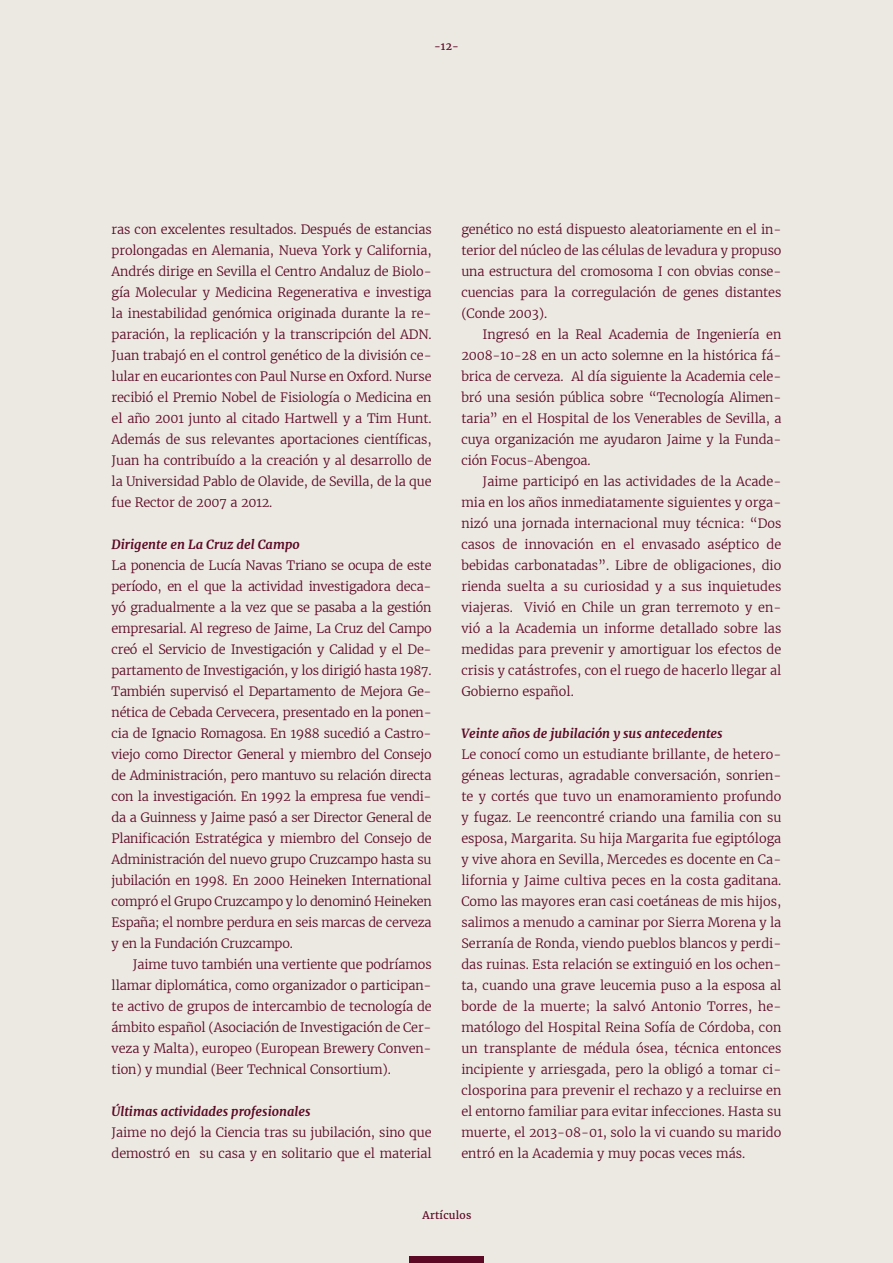
<style>
.page{position:relative;width:893px;height:1263px;background:#ece8e2}
.page>*{position:absolute;margin:0;border:0;box-sizing:border-box;transform-origin:0 0}
.t1{font:300 12.75px/21px "Merriweather";letter-spacing:-.01em;color:#5b0925;text-align:justify}
.t2{font:italic 700 12.75px "Merriweather";color:#5b0925}
.t3{font:10.5px "Merriweather";letter-spacing:.02em;color:#5b0925}
</style>
<div class="page">
<div style="left:409px;top:1257px;width:75px;height:6px;background:#5b0925"></div>
<p class="t3" style="left:434px;top:39px;width:26px">-12-</p>
<p class="t1" style="left:112px;top:218px;width:322px">ras con excelentes resultados. Después de estancias prolongadas en Alemania, Nueva York y California, Andrés dirige en Sevilla el Centro Andaluz de Biolo&shy;gía Molecular y Medicina Regenerativa e investiga la inestabilidad genómica originada durante la re&shy;paración, la replicación y la transcripción del ADN.<br>Juan trabajó en el control genético de la división ce&shy;lular en eucariontes con Paul Nurse en Oxford. Nurse recibió el Premio Nobel de Fisiología o Medicina en el año 2001 junto al citado Hartwell y a Tim Hunt.<br>Además de sus relevantes aportaciones científicas, Juan ha contribuído a la creación y al desarrollo de la Universidad Pablo de Olavide, de Sevilla, de la que fue Rector de 2007 a 2012.</p>
<p class="t2" style="left:112px;top:535px;width:190px">Dirigente en La Cruz del Campo</p>
<p class="t1" style="left:112px;top:554px;width:322px">La ponencia de Lucía Navas Triano se ocupa de este período, en el que la actividad investigadora deca&shy;yó gradualmente a la vez que se pasaba a la gestión empresarial. Al regreso de Jaime, La Cruz del Campo creó el Servicio de Investigación y Calidad y el De&shy;partamento de Investigación, y los dirigió hasta 1987.<br>También supervisó el Departamento de Mejora Ge&shy;nética de Cebada Cervecera, presentado en la ponen&shy;cia de Ignacio Romagosa. En 1988 sucedió a Castro&shy;viejo como Director General y miembro del Consejo de Administración, pero mantuvo su relación directa con la investigación. En 1992 la empresa fue vendi&shy;da a Guinness y Jaime pasó a ser Director General de Planificación Estratégica y miembro del Consejo de Administración del nuevo grupo Cruzcampo hasta su jubilación en 1998. En 2000 Heineken International compró el Grupo Cruzcampo y lo denominó Heineken España; el nombre perdura en seis marcas de cerveza y en la Fundación Cruzcampo.</p>
<p class="t1" style="left:112px;top:953px;width:322px;text-indent:21px">Jaime tuvo también una vertiente que podríamos llamar diplomática, como organizador o participan&shy;te activo de grupos de intercambio de tecnología de ámbito español (Asociación de Investigación de Cer&shy;veza y Malta), europeo (European Brewery Conven&shy;tion) y mundial (Beer Technical Consortium).</p>
<p class="t2" style="left:112px;top:1102px;width:200px">Últimas actividades profesionales</p>
<p class="t1" style="left:112px;top:1121px;width:321px">Jaime no dejó la Ciencia tras su jubilación, sino que demostró en su casa y en solitario que el material</p>
<p class="t1" style="left:461px;top:218px;width:322px">genético no está dispuesto aleatoriamente en el in&shy;terior del núcleo de las células de levadura y propuso una estructura del cromosoma I con obvias conse&shy;cuencias para la corregulación de genes distantes (Conde 2003).</p>
<p class="t1" style="left:461px;top:323px;width:322px;text-indent:21px">Ingresó en la Real Academia de Ingeniería en 2008-10-28 en un acto solemne en la histórica fá&shy;brica de cerveza. Al día siguiente la Academia cele&shy;bró una sesión pública sobre “Tecnología Alimen&shy;taria” en el Hospital de los Venerables de Sevilla, a cuya organización me ayudaron Jaime y la Funda&shy;ción Focus-Abengoa.</p>
<p class="t1" style="left:461px;top:470px;width:321px;text-indent:21px">Jaime participó en las actividades de la Acade&shy;mia en los años inmediatamente siguientes y orga&shy;nizó una jornada internacional muy técnica: “Dos casos de innovación en el envasado aséptico de bebidas carbonatadas”. Libre de obligaciones, dio rienda suelta a su curiosidad y a sus inquietudes viajeras. Vivió en Chile un gran terremoto y en&shy;vió a la Academia un informe detallado sobre las medidas para prevenir y amortiguar los efectos de crisis y catástrofes, con el ruego de hacerlo llegar al Gobierno español.</p>
<p class="t2" style="left:461px;top:724px;width:263px">Veinte años de jubilación y sus antecedentes</p>
<p class="t1" style="left:461px;top:743px;width:321px">Le conocí como un estudiante brillante, de hetero&shy;géneas lecturas, agradable conversación, sonrien&shy;te y cortés que tuvo un enamoramiento profundo y fugaz. Le reencontré criando una familia con su esposa, Margarita. Su hija Margarita fue egiptóloga y vive ahora en Sevilla, Mercedes es docente en Ca&shy;lifornia y Jaime cultiva peces en la costa gaditana.<br>Como las mayores eran casi coetáneas de mis hijos, salimos a menudo a caminar por Sierra Morena y la Serranía de Ronda, viendo pueblos blancos y perdi&shy;das ruinas. Esta relación se extinguió en los ochen&shy;ta, cuando una grave leucemia puso a la esposa al borde de la muerte; la salvó Antonio Torres, he&shy;matólogo del Hospital Reina Sofía de Córdoba, con un transplante de médula ósea, técnica entonces incipiente y arriesgada, pero la obligó a tomar ci&shy;closporina para prevenir el rechazo y a recluirse en el entorno familiar para evitar infecciones. Hasta su muerte, el 2013-08-01, solo la vi cuando su marido entró en la Academia y muy pocas veces más.</p>
<p class="t3" style="left:423px;top:1208px;width:50px">Artículos</p>
</div>
